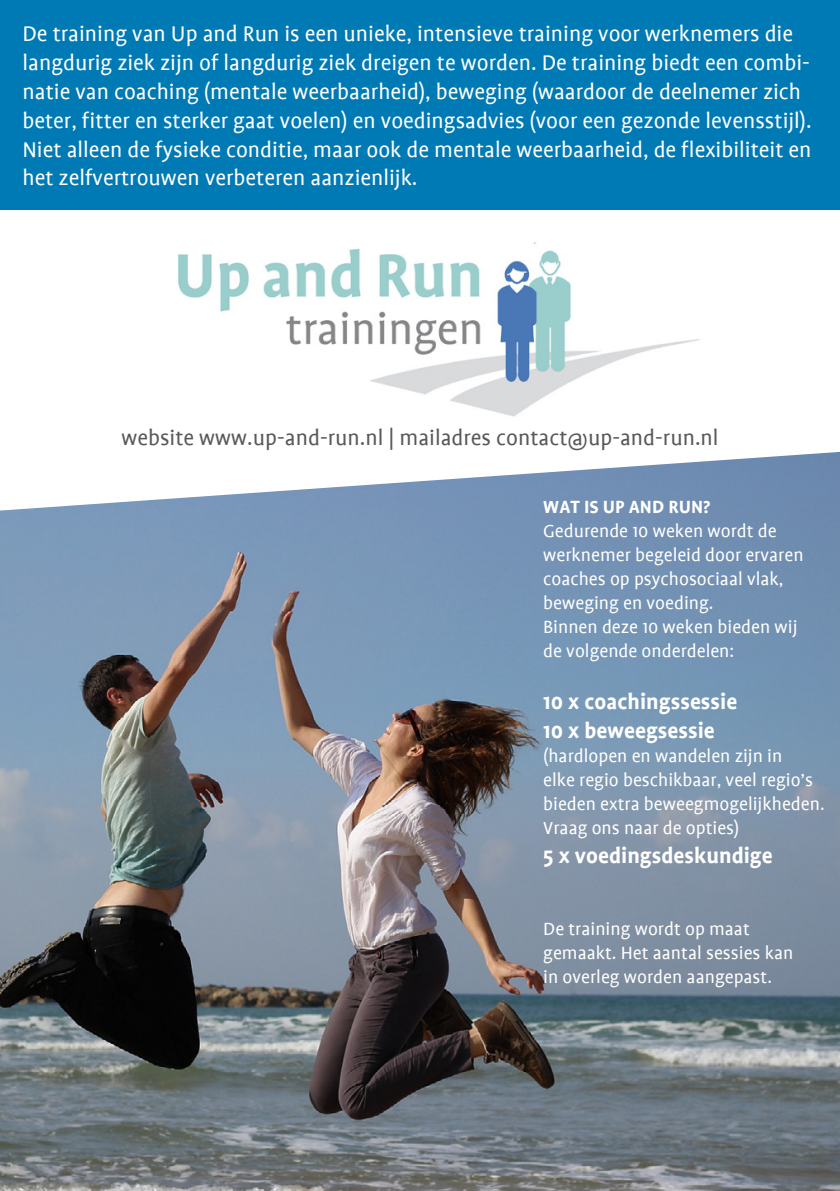
<style>
.page{position:relative;width:840px;height:1191px;background:#fff}
.page>*{position:absolute;margin:0;border:0;box-sizing:border-box;transform-origin:0 0}
.t1{font:24px/28.8px "Profile";color:#fff}
.t2{font:24px "Profile";color:#58595b}
.t3{font:700 24px/28.8px "Profile";color:#fff}
.t4{font:20px/24px "Profile";color:#fff}
.t5{font:700 20px "Profile";color:#fff}
</style>
<div class="page">
<div style="left:0;top:0;width:839px;height:209px;background:#007ab5"></div>
<img style="left:0;top:510px;width:839px;height:681px">
<img style="left:178px;top:242px;width:522px;height:175px">
<svg style="left:9px;top:452px;width:830px;height:58px;fill:#7592b7"></svg>
<div style="left:0;top:441px;width:297px;height:46px;background:#fff"></div>
<div style="left:252px;top:438px;width:309px;height:28px;background:#fff"></div>
<p class="t1" style="left:22px;top:20px;width:790px">De training van Up and Run is een unieke, intensieve training voor werknemers die langdurig ziek zijn of langdurig ziek dreigen te worden. De training biedt een combi&shy;natie van coaching (mentale weerbaarheid), beweging (waardoor de deelnemer zich beter, fitter en sterker gaat voelen) en voedingsadvies (voor een gezonde levensstijl).<br>Niet alleen de fysieke conditie, maar ook de mentale weerbaarheid, de flexibiliteit en het zelfvertrouwen verbeteren aanzienlijk.</p>
<p class="t2" style="left:121px;top:425px;width:598px">website www.up-and-run.nl | mailadres contact@up-and-run.nl</p>
<p class="t5" style="left:543px;top:496px;width:168px">WAT IS UP AND RUN?</p>
<p class="t4" style="left:543px;top:518px;width:262px">Gedurende 10 weken wordt de werknemer begeleid door ervaren coaches op psychosociaal vlak, beweging en voeding.<br>Binnen deze 10 weken bieden wij de volgende onderdelen:</p>
<p class="t3" style="left:543px;top:687px;width:195px">10 x coachingssessie<br>10 x beweegsessie</p>
<p class="t4" style="left:543px;top:744px;width:283px">(hardlopen en wandelen zijn in<br>elke regio beschikbaar, veel regio’s bieden extra beweegmogelijkheden.<br>Vraag ons naar de opties)</p>
<p class="t3" style="left:543px;top:841px;width:231px">5 x voedingsdeskundige</p>
<p class="t4" style="left:543px;top:917px;width:251px">De training wordt op maat gemaakt. Het aantal sessies kan in overleg worden aangepast.</p>
</div>
